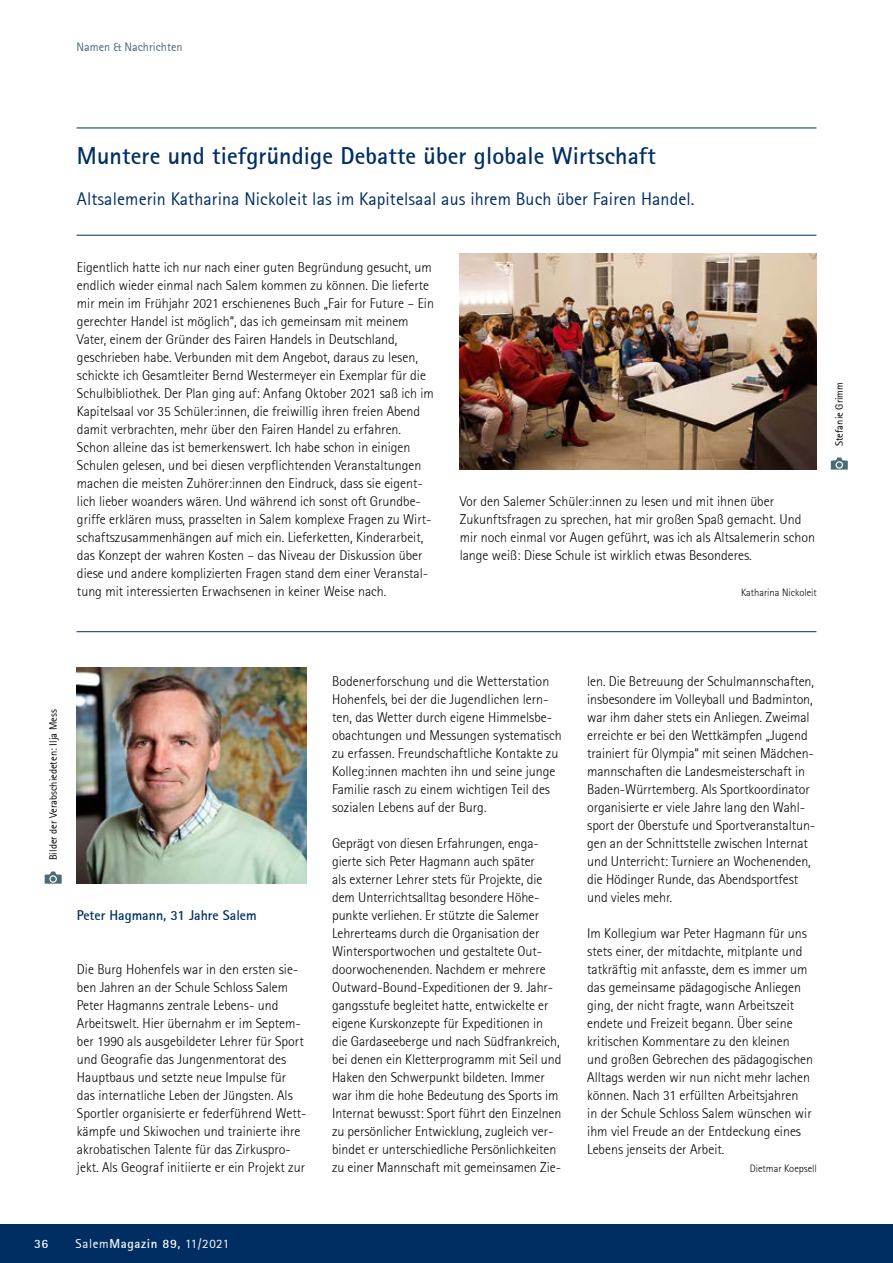
<style>
.page{position:relative;width:893px;height:1263px;background:#fff}
.page>*{position:absolute;margin:0;border:0;box-sizing:border-box;transform-origin:0 0}
.t1{font:700 24px "Rotis Sans Serif";letter-spacing:.005em;color:#002e63}
.t2{font:18px "Rotis Sans Serif";letter-spacing:.005em;color:#002e63}
.t3{font:300 13.95px/18px "Rotis Sans Serif";color:#000}
.t4{font:700 13.95px "Rotis Sans Serif";color:#002e63}
.t5{font:12.9px "Rotis Sans Serif";letter-spacing:.05em;color:#fff}
.t6{font:700 12.75px "Rotis Sans Serif";color:#fff}
.t7{font:12.15px "Rotis Sans Serif";color:#4d6a77}
.t8{font:10.5px "Rotis Sans Serif";color:#000}
.t9{font:300 10.5px "Rotis Sans Serif";color:#000}
.s1{font-weight:700}
</style>
<div class="page">
<div style="left:0;top:1225px;width:893px;height:38px;background:#002e63"></div>
<img style="left:77px;top:668px;width:230px;height:216px">
<hr style="left:77px;top:631px;width:739px;height:1px;background:#002e63">
<hr style="left:77px;top:128px;width:739px;height:1px;background:#002e63">
<hr style="left:77px;top:235px;width:739px;height:1px;background:#002e63">
<img style="left:459px;top:254px;width:357px;height:216px">
<svg style="left:831px;top:457px;width:17px;height:13px"></svg>
<svg style="left:45px;top:871px;width:17px;height:13px"></svg>
<p class="t7" style="left:77px;top:40px;width:107px">Namen &amp; Nachrichten</p>
<h1 class="t1" style="left:77px;top:140px;width:580px">Muntere und tiefgründige Debatte über globale Wirtschaft</h1>
<p class="t2" style="left:77px;top:188px;width:619px">Altsalemerin Katharina Nickoleit las im Kapitelsaal aus ihrem Buch über Fairen Handel.</p>
<p class="t3" style="left:77px;top:258px;width:358px">Eigentlich hatte ich nur nach einer guten Begründung gesucht, um endlich wieder einmal nach Salem kommen zu können. Die lieferte mir mein im Frühjahr 2021 erschienenes Buch „Fair for Future – Ein gerechter Handel ist möglich“, das ich gemeinsam mit meinem Vater, einem der Gründer des Fairen Handels in Deutschland, geschrieben habe. Verbunden mit dem Angebot, daraus zu lesen, schickte ich Gesamtleiter Bernd Westermeyer ein Exemplar für die Schulbibliothek. Der Plan ging auf: Anfang Oktober 2021 saß ich im Kapitelsaal vor 35 Schüler:innen, die freiwillig ihren freien Abend damit verbrachten, mehr über den Fairen Handel zu erfahren.<br>Schon alleine das ist bemerkenswert. Ich habe schon in einigen Schulen gelesen, und bei diesen verpflichtenden Veranstaltungen machen die meisten Zuhörer:innen den Eindruck, dass sie eigent&shy;lich lieber woanders wären. Und während ich sonst oft Grundbe&shy;griffe erklären muss, prasselten in Salem komplexe Fragen zu Wirt&shy;schaftszusammenhängen auf mich ein. Lieferketten, Kinderarbeit, das Konzept der wahren Kosten – das Niveau der Diskussion über diese und andere komplizierten Fragen stand dem einer Veranstal&shy;tung mit interessierten Erwachsenen in keiner Weise nach.</p>
<p class="t8" style="left:833px;top:446px;width:66px;rotate:-90deg">Stefanie Grimm</p>
<p class="t3" style="left:460px;top:492px;width:357px">Vor den Salemer Schüler:innen zu lesen und mit ihnen über Zukunftsfragen zu sprechen, hat mir großen Spaß gemacht. Und mir noch einmal vor Augen geführt, was ich als Altsalemerin schon lange weiß: Diese Schule ist wirklich etwas Besonderes.</p>
<p class="t9" style="left:741px;top:586px;width:77px">Katharina Nickoleit</p>
<p class="t8" style="left:47px;top:860px;width:152px;rotate:-90deg">Bilder der Verabschiedeten: Ilja Mess</p>
<p class="t4" style="left:77px;top:906px;width:181px">Peter Hagmann, 31 Jahre Salem</p>
<p class="t3" style="left:77px;top:960px;width:231px">Die Burg Hohenfels war in den ersten sie&shy;ben Jahren an der Schule Schloss Salem Peter Hagmanns zentrale Lebens- und Arbeitswelt. Hier übernahm er im Septem&shy;ber 1990 als ausgebildeter Lehrer für Sport und Geografie das Jungenmentorat des Hauptbaus und setzte neue Impulse für das internatliche Leben der Jüngsten. Als Sportler organisierte er federführend Wett&shy;kämpfe und Skiwochen und trainierte ihre akrobatischen Talente für das Zirkuspro&shy;jekt. Als Geograf initiierte er ein Projekt zur</p>
<p class="t6" style="left:34px;top:1236px;width:16px">36</p>
<p class="t5" style="left:76px;top:1236px;width:155px">Salem<span class="s1">Magazin 89,</span> 11/2021</p>
<p class="t3" style="left:332px;top:672px;width:231px">Bodenerforschung und die Wetterstation Hohenfels, bei der die Jugendlichen lern&shy;ten, das Wetter durch eigene Himmelsbe&shy;obachtungen und Messungen systematisch zu erfassen. Freundschaftliche Kontakte zu Kolleg:innen machten ihn und seine junge Familie rasch zu einem wichtigen Teil des sozialen Lebens auf der Burg.</p>
<p class="t3" style="left:332px;top:834px;width:231px">Geprägt von diesen Erfahrungen, enga&shy;gierte sich Peter Hagmann auch später<br>als externer Lehrer stets für Projekte, die dem Unterrichtsalltag besondere Höhe&shy;punkte verliehen. Er stützte die Salemer Lehrerteams durch die Organisation der Wintersportwochen und gestaltete Out&shy;doorwochenenden. Nachdem er mehrere Outward-Bound-Expeditionen der 9. Jahr&shy;gangsstufe begleitet hatte, entwickelte er eigene Kurskonzepte für Expeditionen in die Gardaseeberge und nach Südfrankreich, bei denen ein Kletterprogramm mit Seil und Haken den Schwerpunkt bildeten. Immer war ihm die hohe Bedeutung des Sports im Internat bewusst: Sport führt den Einzelnen zu persönlicher Entwicklung, zugleich ver&shy;bindet er unterschiedliche Persönlichkeiten zu einer Mannschaft mit gemeinsamen Zie-</p>
<p class="t3" style="left:587px;top:672px;width:230px">len. Die Betreuung der Schulmannschaften, insbesondere im Volleyball und Badminton, war ihm daher stets ein Anliegen. Zweimal erreichte er bei den Wettkämpfen „Jugend trainiert für Olympia“ mit seinen Mädchen&shy;mannschaften die Landesmeisterschaft in Baden-Würrtemberg. Als Sportkoordinator organisierte er viele Jahre lang den Wahl&shy;sport der Oberstufe und Sportveranstaltun&shy;gen an der Schnittstelle zwischen Internat und Unterricht: Turniere an Wochenenden, die Hödinger Runde, das Abendsportfest und vieles mehr.</p>
<p class="t3" style="left:587px;top:924px;width:227px">Im Kollegium war Peter Hagmann für uns stets einer, der mitdachte, mitplante und tatkräftig mit anfasste, dem es immer um das gemeinsame pädagogische Anliegen ging, der nicht fragte, wann Arbeitszeit endete und Freizeit begann. Über seine kritischen Kommentare zu den kleinen und großen Gebrechen des pädagogischen Alltags werden wir nun nicht mehr lachen können. Nach 31 erfüllten Arbeitsjahren<br>in der Schule Schloss Salem wünschen wir ihm viel Freude an der Entdeckung eines Lebens jenseits der Arbeit.</p>
<p class="t9" style="left:750px;top:1162px;width:69px">Dietmar Koepsell</p>
</div>
